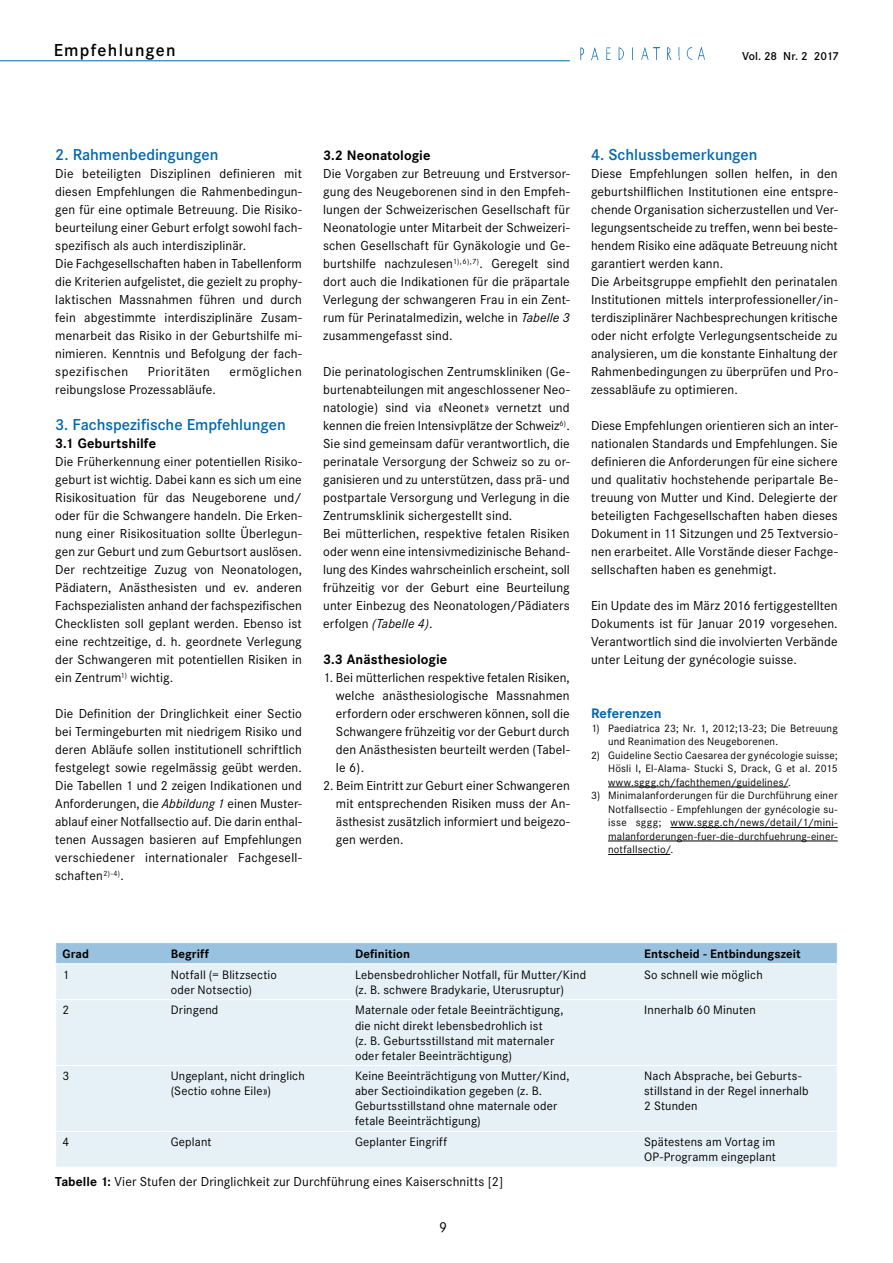
<style>
.page{position:relative;width:893px;height:1263px;background:#fff}
.page>*{position:absolute;margin:0;border:0;box-sizing:border-box;transform-origin:0 0}
.t1{font:600 18px "Corporate S";letter-spacing:.07em;color:#000}
.t2{font:600 16.5px "Corporate S";color:#0067b1}
.t3{font:15px "Corporate S";color:#000}
.t4{font:13.5px/18px "Corporate S";letter-spacing:.01em;color:#000;text-align:justify}
.t5{font:700 13.5px "Corporate SBQ";letter-spacing:.005em;color:#000}
.t6{font:13.5px "Corporate S";letter-spacing:.04em;color:#000}
.t7{font:700 13.5px "Corporate SBQ";letter-spacing:.005em;color:#0067b1}
.t8{font:12px/15px "Corporate SBQ";letter-spacing:.015em;color:#000}
.t9{font:700 12px "Corporate SBQ";letter-spacing:.01em;color:#000}
.t10{font:600 12px "Corporate S";letter-spacing:-.015em;color:#000}
.t11{font:10.5px/13.5px "Corporate SBQ";letter-spacing:.02em;color:#000;text-align:justify}
.s1{font-style:italic}
.s2{font-weight:700}
</style>
<div class="page">
<hr style="left:0;top:60px;width:570px;height:1px;background:#0067b1">
<img style="left:580px;top:47px;width:125px;height:14px">
<hr style="left:608px;top:787px;width:180px;height:1px;background:#000">
<hr style="left:670px;top:827px;width:168px;height:1px;background:#000">
<hr style="left:608px;top:841px;width:230px;height:1px;background:#000">
<hr style="left:608px;top:854px;width:62px;height:1px;background:#000">
<div style="left:56px;top:964px;width:781px;height:203px;background:#e6f0f7"></div>
<svg style="left:56px;top:942px;width:781px;height:21px;background:#9ec5e1"></svg>
<hr style="left:55px;top:999px;width:109px;height:1px;background:#fff">
<hr style="left:164px;top:999px;width:185px;height:1px;background:#fff">
<hr style="left:349px;top:999px;width:289px;height:1px;background:#fff">
<hr style="left:638px;top:999px;width:200px;height:1px;background:#fff">
<hr style="left:55px;top:1065px;width:109px;height:1px;background:#fff">
<hr style="left:164px;top:1065px;width:185px;height:1px;background:#fff">
<hr style="left:349px;top:1065px;width:289px;height:1px;background:#fff">
<hr style="left:638px;top:1065px;width:200px;height:1px;background:#fff">
<hr style="left:55px;top:1131px;width:109px;height:1px;background:#fff">
<hr style="left:164px;top:1131px;width:185px;height:1px;background:#fff">
<hr style="left:349px;top:1131px;width:289px;height:1px;background:#fff">
<hr style="left:638px;top:1131px;width:200px;height:1px;background:#fff">
<h1 class="t1" style="left:54px;top:39px;width:123px">Empfehlungen</h1>
<p class="t10" style="left:742px;top:49px;width:98px">Vol. 28 Nr. 2 2017</p>
<p class="t2" style="left:55px;top:146px;width:165px">2. Rahmenbedingungen</p>
<p class="t4" style="left:55px;top:165px;width:248px;text-align:left">Die beteiligten Disziplinen definieren mit diesen Empfehlungen die Rahmenbedingun&shy;gen für eine optimale Betreuung. Die Risiko&shy;beurteilung einer Geburt erfolgt sowohl fach&shy;spezifisch als auch interdisziplinär.<br>Die Fachgesellschaften haben in Tabellenform die Kriterien aufgelistet, die gezielt zu prophy&shy;laktischen Massnahmen führen und durch fein abgestimmte interdisziplinäre Zusam&shy;menarbeit das Risiko in der Geburtshilfe mi&shy;nimieren. Kenntnis und Befolgung der fach&shy;spezifischen</p>
<p class="t6" style="left:148px;top:364px;width:64px">Prioritäten</p>
<p class="t6" style="left:229px;top:364px;width:74px">ermöglichen</p>
<p class="t4" style="left:55px;top:381px;width:162px">reibungslose Prozessabläufe.</p>
<p class="t2" style="left:55px;top:416px;width:232px">3. Fachspezifische Empfehlungen</p>
<p class="t5" style="left:55px;top:435px;width:102px">3.1 Geburtshilfe</p>
<p class="t4" style="left:55px;top:453px;width:248px">Die Früherkennung einer potentiellen Risiko&shy;geburt ist wichtig. Dabei kann es sich um eine Risikosituation für das Neugeborene und/ oder für die Schwangere handeln. Die Erken&shy;nung einer Risikosituation sollte Überlegun&shy;gen zur Geburt und zum Geburtsort auslösen.<br>Der rechtzeitige Zuzug von Neonatologen, Pädiatern, Anästhesisten und ev. anderen Fachspezialisten anhand der fachspezifischen Checklisten soll geplant werden. Ebenso ist eine rechtzeitige, d. h. geordnete Verlegung der Schwangeren mit potentiellen Risiken in ein Zentrum<sup>1)</sup> wichtig.</p>
<p class="t4" style="left:55px;top:705px;width:248px">Die Definition der Dringlichkeit einer Sectio bei Termingeburten mit niedrigem Risiko und deren Abläufe sollen institutionell schriftlich festgelegt sowie regelmässig geübt werden.<br>Die Tabellen 1 und 2 zeigen Indikationen und Anforderungen, die <span class="s1">Abbildung 1</span> einen Muster&shy;ablauf einer Notfallsectio auf. Die darin enthal&shy;tenen Aussagen basieren auf Empfehlungen verschiedener internationaler Fachgesell&shy;schaften<sup>2)-4)</sup>.</p>
<p class="t5" style="left:323px;top:147px;width:109px">3.2 Neonatologie</p>
<p class="t4" style="left:323px;top:165px;width:248px">Die Vorgaben zur Betreuung und Erstversor&shy;gung des Neugeborenen sind in den Empfeh&shy;lungen der Schweizerischen Gesellschaft für Neonatologie unter Mitarbeit der Schweizeri&shy;schen Gesellschaft für Gynäkologie und Ge&shy;burtshilfe nachzulesen<sup>1),6),7)</sup>. Geregelt sind dort auch die Indikationen für die präpartale Verlegung der schwangeren Frau in ein Zent&shy;rum für Perinatalmedizin, welche in <span class="s1">Tabelle 3 </span>zusammengefasst sind.</p>
<p class="t4" style="left:323px;top:363px;width:248px;text-align:left">Die perinatologischen Zentrumskliniken (Ge&shy;burtenabteilungen mit angeschlossener Neo&shy;natologie) sind via «Neonet» vernetzt und kennen die freien Intensivplätze der Schweiz<sup>6)</sup>.<br>Sie sind gemeinsam dafür verantwortlich, die perinatale Versorgung der Schweiz so zu or&shy;ganisieren und zu unterstützen, dass prä- und postpartale Versorgung und Verlegung in die Zentrumsklinik sichergestellt sind.<br>Bei mütterlichen, respektive fetalen Risiken oder wenn eine intensivmedizinische Behand&shy;lung des Kindes wahrscheinlich erscheint, soll frühzeitig vor der Geburt eine Beurteilung unter Einbezug des Neonatologen/Pädiaters erfolgen <span class="s1">(Tabelle 4)</span>.</p>
<p class="t5" style="left:323px;top:651px;width:126px">3.3 Anästhesiologie</p>
<p class="t4" style="left:336px;top:669px;width:235px;text-indent:-13px">1. Bei mütterlichen respektive fetalen Risiken, welche anästhesiologische Massnahmen erfordern oder erschweren können, soll die Schwangere frühzeitig vor der Geburt durch den Anästhesisten beurteilt werden (Tabel&shy;le 6).</p>
<p class="t4" style="left:336px;top:777px;width:235px;text-indent:-13px">2. Beim Eintritt zur Geburt einer Schwangeren mit entsprechenden Risiken muss der An&shy;ästhesist zusätzlich informiert und beigezo&shy;gen werden.</p>
<p class="t2" style="left:591px;top:146px;width:168px">4. Schlussbemerkungen</p>
<p class="t4" style="left:591px;top:165px;width:248px;text-align:left">Diese Empfehlungen sollen helfen, in den geburtshilflichen Institutionen eine entspre&shy;chende Organisation sicherzustellen und Ver&shy;legungsentscheide zu treffen, wenn bei beste&shy;hendem Risiko eine adäquate Betreuung nicht garantiert werden kann.<br>Die Arbeitsgruppe empfiehlt den perinatalen Institutionen mittels interprofessioneller/in&shy;terdisziplinärer Nachbesprechungen kritische oder nicht erfolgte Verlegungsentscheide zu analysieren, um die konstante Einhaltung der Rahmenbedingungen zu überprüfen und Pro&shy;zessabläufe zu optimieren.</p>
<p class="t4" style="left:591px;top:417px;width:248px">Diese Empfehlungen orientieren sich an inter&shy;nationalen Standards und Empfehlungen. Sie definieren die Anforderungen für eine sichere und qualitativ hochstehende peripartale Be&shy;treuung von Mutter und Kind. Delegierte der beteiligten Fachgesellschaften haben dieses Dokument in 11 Sitzungen und 25 Textversio&shy;nen erarbeitet. Alle Vorstände dieser Fachge&shy;sellschaften haben es genehmigt.</p>
<p class="t4" style="left:591px;top:597px;width:248px">Ein Update des im März 2016 fertiggestellten Dokuments ist für Januar 2019 vorgesehen.<br>Verantwortlich sind die involvierten Verbände unter Leitung der gynécologie suisse.</p>
<p class="t7" style="left:591px;top:705px;width:72px">Referenzen</p>
<p class="t11" style="left:608px;top:722px;width:231px;text-indent:-17px">1) Paediatrica 23; Nr. 1, 2012;13-23; Die Betreuung und Reanimation des Neugeborenen.</p>
<p class="t11" style="left:608px;top:749px;width:231px;text-indent:-17px">2) Guideline Sectio Caesarea der gynécologie suisse; Hösli I, El-Alama- Stucki S, Drack, G et al. 2015 www.sggg.ch/fachthemen/guidelines/.</p>
<p class="t11" style="left:608px;top:789px;width:231px;text-indent:-17px">3) Minimalanforderungen für die Durchführung einer Notfallsectio - Empfehlungen der gynécologie su&shy;isse sggg; www.sggg.ch/news/detail/1/mini&shy;malanforderungen-fuer-die-durchfuehrung-einer&shy;notfallsectio/.</p>
<p class="t9" style="left:62px;top:946px;width:28px">Grad</p>
<p class="t9" style="left:171px;top:946px;width:40px">Begriff</p>
<p class="t9" style="left:355px;top:946px;width:56px">Definition</p>
<p class="t9" style="left:644px;top:946px;width:158px">Entscheid - Entbindungszeit</p>
<p class="t8" style="left:62px;top:967px;width:8px">1</p>
<p class="t8" style="left:171px;top:967px;width:108px">Notfall (= Blitzsectio oder Notsectio)</p>
<p class="t8" style="left:355px;top:967px;width:233px">Lebensbedrohlicher Notfall, für Mutter/Kind (z. B. schwere Bradykarie, Uterusruptur)</p>
<p class="t8" style="left:644px;top:967px;width:120px">So schnell wie möglich</p>
<p class="t8" style="left:62px;top:1003px;width:8px">2</p>
<p class="t8" style="left:171px;top:1003px;width:49px">Dringend</p>
<p class="t8" style="left:355px;top:1003px;width:210px">Maternale oder fetale Beeinträchtigung, die nicht direkt lebensbedrohlich ist<br>(z. B. Geburtsstillstand mit maternaler oder fetaler Beeinträchtigung)</p>
<p class="t8" style="left:644px;top:1003px;width:113px">Innerhalb 60 Minuten</p>
<p class="t8" style="left:62px;top:1069px;width:8px">3</p>
<p class="t8" style="left:171px;top:1069px;width:136px">Ungeplant, nicht dringlich (Sectio «ohne Eile»)</p>
<p class="t8" style="left:355px;top:1069px;width:216px">Keine Beeinträchtigung von Mutter/Kind, aber Sectioindikation gegeben (z. B.<br>Geburtsstillstand ohne maternale oder fetale Beeinträchtigung)</p>
<p class="t8" style="left:644px;top:1069px;width:166px">Nach Absprache, bei Geburts&shy;stillstand in der Regel innerhalb<br>2 Stunden</p>
<p class="t8" style="left:62px;top:1135px;width:8px">4</p>
<p class="t8" style="left:171px;top:1135px;width:42px">Geplant</p>
<p class="t8" style="left:355px;top:1135px;width:94px">Geplanter Eingriff</p>
<p class="t8" style="left:644px;top:1135px;width:133px">Spätestens am Vortag im<br>OP-Programm eingeplant</p>
<p class="t4" style="left:55px;top:1173px;width:449px"><span class="s2">Tabelle 1:</span> Vier Stufen der Dringlichkeit zur Durchführung eines Kaiserschnitts [2]</p>
<p class="t3" style="left:439px;top:1219px;width:9px">9</p>
</div>
